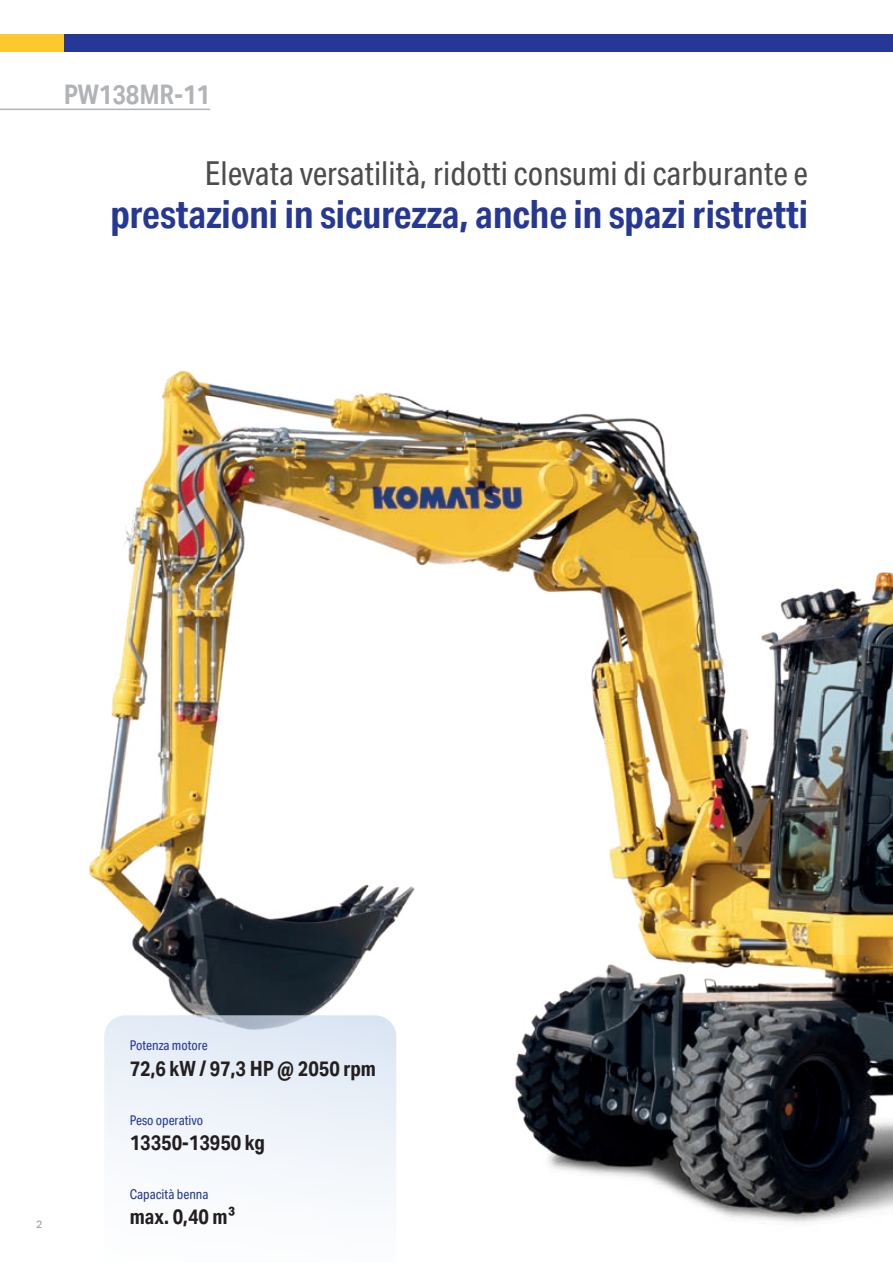
<style>
.page{position:relative;width:893px;height:1263px;background:#fff}
.page>*{position:absolute;margin:0;border:0;box-sizing:border-box;transform-origin:0 0}
.t1{font:700 39px "Aktiv Grotesk Cd";color:#263895}
.t2{font:33px "Aktiv Grotesk Cd";color:#4b4c4d}
.t3{font:700 27px "Aktiv Grotesk Cd";color:#b2b3b7}
.t4{font:700 21px "Aktiv Grotesk Cd";color:#231f20}
.t5{font:13.5px "Aktiv Grotesk Cd";color:#263895}
.t6{font:10.5px "Aktiv Grotesk";color:#939598}
</style>
<div class="page">
<img style="left:88px;top:370px;width:805px;height:853px">
<svg style="left:104px;top:1015px;width:292px;height:208px"></svg>
<hr style="left:0;top:109px;width:210px;height:1px;background:#b2b3b7">
<div style="left:0;top:34px;width:143px;height:17px;background:#fec92d"></div>
<div style="left:64px;top:34px;width:829px;height:17px;background:#263895"></div>
<p class="t3" style="left:64px;top:79px;width:148px">PW138MR-11</p>
<p class="t2" style="left:205px;top:154px;width:604px">Elevata versatilità, ridotti consumi di carburante e</p>
<p class="t1" style="left:111px;top:192px;width:699px">prestazioni in sicurezza, anche in spazi ristretti</p>
<p class="t6" style="left:36px;top:1218px;width:8px">2</p>
<p class="t5" style="left:130px;top:1038px;width:80px">Potenza motore</p>
<p class="t4" style="left:130px;top:1056px;width:248px">72,6 kW / 97,3 HP @ 2050 rpm</p>
<p class="t5" style="left:130px;top:1112px;width:75px">Peso operativo</p>
<p class="t4" style="left:130px;top:1130px;width:137px">13350-13950 kg</p>
<p class="t5" style="left:130px;top:1186px;width:80px">Capacità benna</p>
<p class="t4" style="left:130px;top:1204px;width:107px">max. 0,40 m³</p>
</div>
